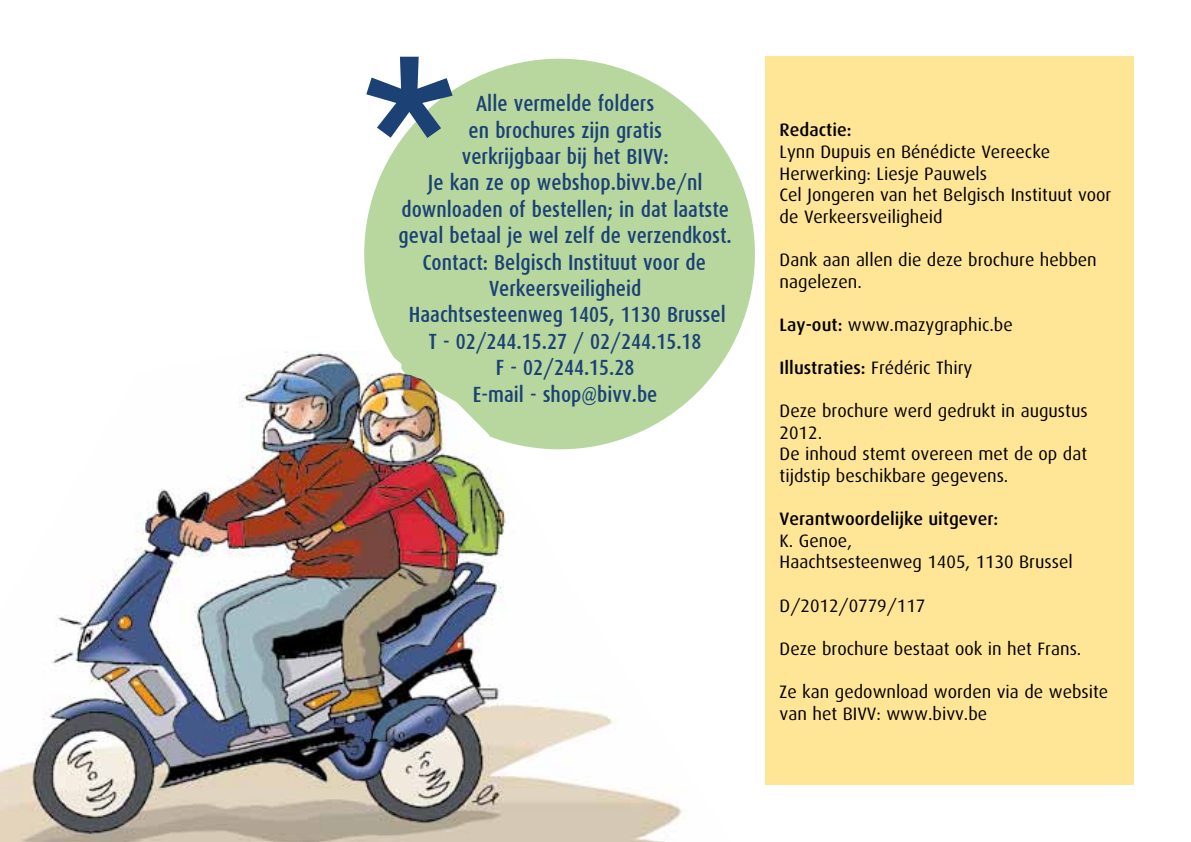
<style>
.page{position:relative;width:1191px;height:842px;background:#fff}
.page>*{position:absolute;margin:0;border:0;box-sizing:border-box;transform-origin:0 0}
.t1{font:500 22px/26.4px "Dax Condensed";color:#1b4175;text-align:center}
.t2{font:18px/21.6px "Dax";color:#000}
.t3{font:500 18px "Dax";color:#000}
.s1{font-weight:500}
.s2{font-weight:400}
</style>
<div class="page">
<div style="left:765px;top:57px;width:369px;height:728px;background:#ffe596"></div>
<div style="left:364px;top:59px;width:391px;height:390px;background:#b7d79f;border-radius:50%"></div>
<svg style="left:366px;top:57px;width:86px;height:81px"></svg>
<img style="left:0;top:351px;width:729px;height:491px">
<p class="t1" style="left:398px;top:91px;width:335px">Alle vermelde folders<br>en brochures zijn gratis<br>verkrijgbaar bij het BIVV:<br>Je kan ze op webshop.bivv.be/nl downloaden of bestellen; in dat laatste geval betaal je wel zelf de verzendkost.<br>Contact: Belgisch Instituut voor de<br>Verkeersveiligheid<br>Haachtsesteenweg 1405, 1130 Brussel<br>T - 02/244.15.27 / 02/244.15.18<br>F - 02/244.15.28<br>E-mail - shop@bivv.be</p>
<p class="t3" style="left:779px;top:120px;width:73px">Redactie:</p>
<p class="t2" style="left:779px;top:141px;width:333px">Lynn Dupuis en Bénédicte Vereecke<br>Herwerking: Liesje Pauwels<br>Cel Jongeren van het Belgisch Instituut voor de Verkeersveiligheid</p>
<p class="t2" style="left:779px;top:249px;width:319px">Dank aan allen die deze brochure hebben nagelezen.</p>
<p class="t2" style="left:779px;top:314px;width:235px"><span class="s1">Lay-out:</span> www.mazygraphic.be</p>
<p class="t3" style="left:779px;top:358px;width:194px">Illustraties: <span class="s2">Frédéric Thiry</span></p>
<p class="t2" style="left:779px;top:400px;width:309px">Deze brochure werd gedrukt in augustus<br>2012.<br>De inhoud stemt overeen met de op dat tijdstip beschikbare gegevens.</p>
<p class="t3" style="left:779px;top:509px;width:220px">Verantwoordelijke uitgever:</p>
<p class="t2" style="left:779px;top:530px;width:295px">K. Genoe,<br>Haachtsesteenweg 1405, 1130 Brussel</p>
<p class="t2" style="left:779px;top:595px;width:147px">D/2012/0779/117</p>
<p class="t2" style="left:779px;top:638px;width:303px">Deze brochure bestaat ook in het Frans.</p>
<p class="t2" style="left:779px;top:681px;width:330px">Ze kan gedownload worden via de website van het BIVV: www.bivv.be</p>
</div>
